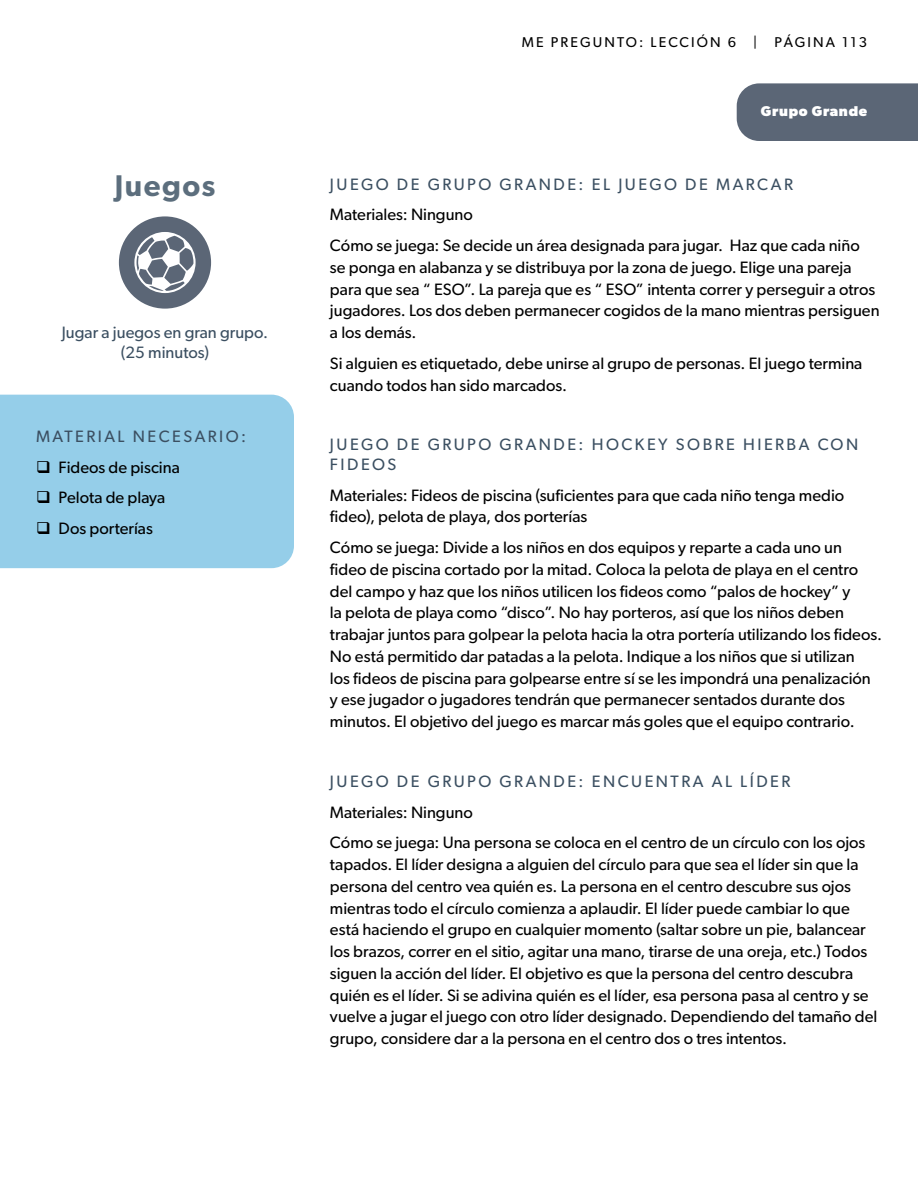
<style>
.page{position:relative;width:918px;height:1188px;background:#fff}
.page>*{position:absolute;margin:0;border:0;box-sizing:border-box;transform-origin:0 0}
.t1{font:600 30px "Gibson";letter-spacing:.05em;color:#5c6e7d}
.t2{font:16.5px/21.8px "Gibson";color:#000}
.t3{font:16.5px/19.8px "Gibson";letter-spacing:.15em;color:#3b4f61}
.t4{font:16.5px/19.8px "Gibson";color:#3b4f61;text-align:center}
.t5{font:14.25px "Gibson";letter-spacing:.15em;color:#000}
.t6{font:700 14.25px "Gibson";letter-spacing:.05em;color:#fff}
</style>
<div class="page">
<div style="left:737px;top:83px;width:181px;height:58px;background:#5b6676"></div>
<div style="left:119px;top:216px;width:92px;height:93px;background:#5b6676;border-radius:50%"></div>
<svg style="left:134px;top:232px;width:62px;height:61px"></svg>
<div style="left:0;top:395px;width:294px;height:173px;background:#95cee9"></div>
<h1 class="t1" style="left:115px;top:168px;width:102px">Juegos</h1>
<p class="t4" style="left:62px;top:323px;width:208px">Jugar a juegos en gran grupo. (25 minutos)</p>
<p class="t3" style="left:36px;top:426px;width:212px">MATERIAL NECESARIO:</p>
<p class="t2" style="left:36px;top:456px;width:145px">❑ Fideos de piscina</p>
<p class="t2" style="left:36px;top:487px;width:131px">❑ Pelota de playa</p>
<p class="t2" style="left:36px;top:517px;width:118px">❑ Dos porterías</p>
<p class="t5" style="left:522px;top:34px;width:347px">ME PREGUNTO: LECCIÓN 6 | PÁGINA 113</p>
<p class="t6" style="left:761px;top:103px;width:108px">Grupo Grande</p>
<p class="t3" style="left:330px;top:174px;width:464px">JUEGO DE GRUPO GRANDE: EL JUEGO DE MARCAR</p>
<p class="t2" style="left:330px;top:199px;width:531px;line-height:30.8px">Materiales: Ninguno<br>Cómo se juega: Se decide un área designada para jugar. Haz que cada niño</p>
<p class="t2" style="left:330px;top:256px;width:551px">se ponga en alabanza y se distribuya por la zona de juego. Elige una pareja para que sea “ ESO”. La pareja que es “ ESO” intenta correr y perseguir a otros jugadores. Los dos deben permanecer cogidos de la mano mientras persiguen a los demás.</p>
<p class="t2" style="left:330px;top:352px;width:534px">Si alguien es etiquetado, debe unirse al grupo de personas. El juego termina cuando todos han sido marcados.</p>
<p class="t3" style="left:330px;top:434px;width:530px">JUEGO DE GRUPO GRANDE: HOCKEY SOBRE HIERBA CON<br>FIDEOS</p>
<p class="t2" style="left:330px;top:484px;width:516px">Materiales: Fideos de piscina (suficientes para que cada niño tenga medio fideo), pelota de playa, dos porterías</p>
<p class="t2" style="left:330px;top:536px;width:554px">Cómo se juega: Divide a los niños en dos equipos y reparte a cada uno un fideo de piscina cortado por la mitad. Coloca la pelota de playa en el centro del campo y haz que los niños utilicen los fideos como “palos de hockey” y<br>la pelota de playa como “disco”. No hay porteros, así que los niños deben trabajar juntos para golpear la pelota hacia la otra portería utilizando los fideos.<br>No está permitido dar patadas a la pelota. Indique a los niños que si utilizan<br>los fideos de piscina para golpearse entre sí se les impondrá una penalización y ese jugador o jugadores tendrán que permanecer sentados durante dos minutos. El objetivo del juego es marcar más goles que el equipo contrario.</p>
<p class="t3" style="left:330px;top:771px;width:462px">JUEGO DE GRUPO GRANDE: ENCUENTRA AL LÍDER</p>
<p class="t2" style="left:330px;top:796px;width:537px;line-height:30.8px">Materiales: Ninguno<br>Cómo se juega: Una persona se coloca en el centro de un círculo con los ojos</p>
<p class="t2" style="left:330px;top:853px;width:549px">tapados. El líder designa a alguien del círculo para que sea el líder sin que la persona del centro vea quién es. La persona en el centro descubre sus ojos mientras todo el círculo comienza a aplaudir. El líder puede cambiar lo que está haciendo el grupo en cualquier momento (saltar sobre un pie, balancear los brazos, correr en el sitio, agitar una mano, tirarse de una oreja, etc.) Todos siguen la acción del líder. El objetivo es que la persona del centro descubra quién es el líder. Si se adivina quién es el líder, esa persona pasa al centro y se vuelve a jugar el juego con otro líder designado. Dependiendo del tamaño del grupo, considere dar a la persona en el centro dos o tres intentos.</p>
</div>
